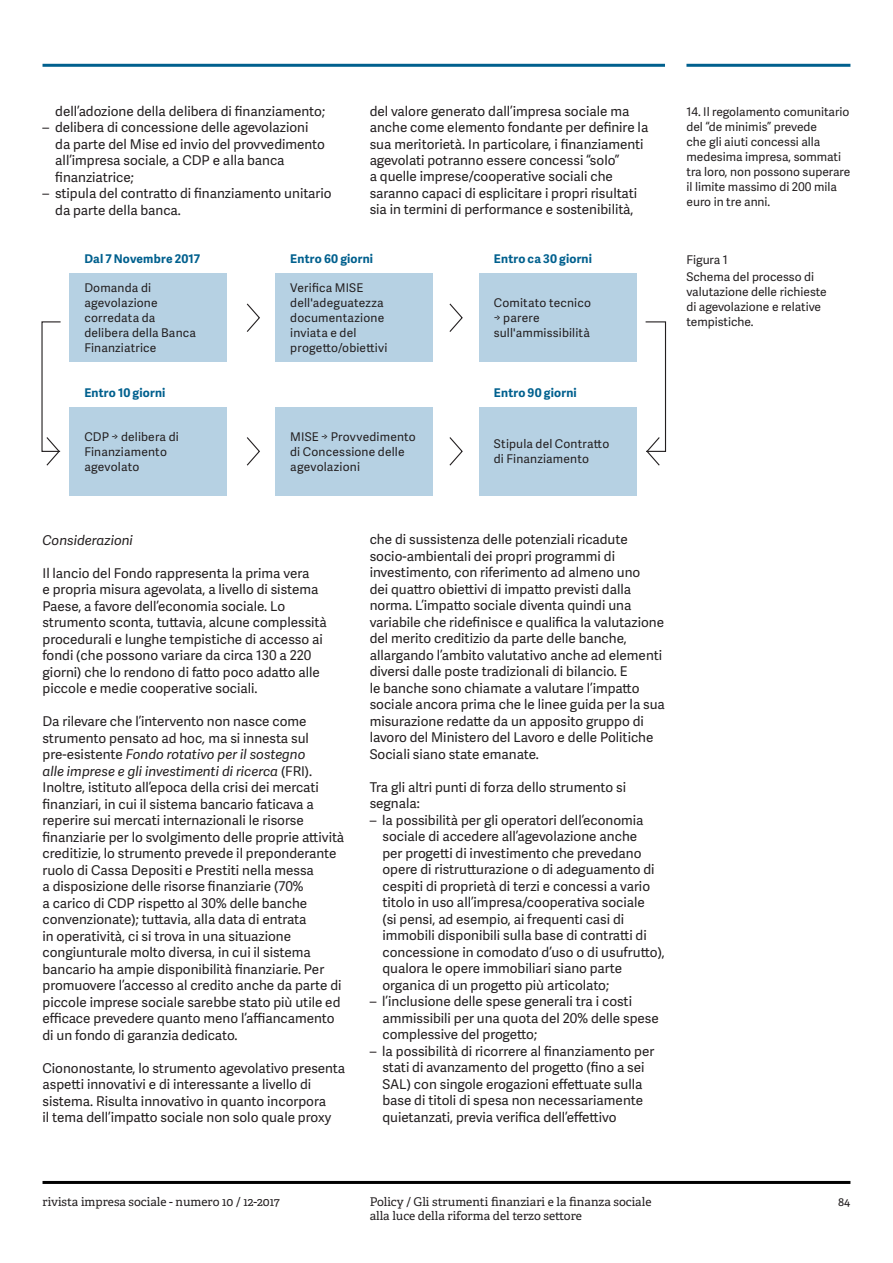
<style>
.page{position:relative;width:893px;height:1263px;background:#fff}
.page>*{position:absolute;margin:0;border:0;box-sizing:border-box;transform-origin:0 0}
.t1{font:13.5px/16.5px "Adelle Sans";color:#231f20}
.t2{font:italic 13.5px "Adelle Sans";color:#231f20}
.t3{font:12px/15px "Adelle Sans";letter-spacing:.01em;color:#231f20}
.t4{font:12px/14.4px "Adelle";color:#231f20}
.t5{font:700 12px "Adelle Sans";letter-spacing:.015em;color:#00608e}
.s1{font-style:italic}
</style>
<div class="page">
<hr style="left:43px;top:1181px;width:807px;height:3px;background:#000">
<hr style="left:43px;top:64px;width:622px;height:3px;background:#00608e">
<div style="left:70px;top:274px;width:157px;height:88px;background:#b6d1e3"></div>
<div style="left:70px;top:407px;width:157px;height:88px;background:#b6d1e3"></div>
<div style="left:276px;top:274px;width:157px;height:88px;background:#b6d1e3"></div>
<div style="left:276px;top:407px;width:157px;height:88px;background:#b6d1e3"></div>
<div style="left:479px;top:274px;width:158px;height:88px;background:#b6d1e3"></div>
<div style="left:479px;top:407px;width:158px;height:88px;background:#b6d1e3"></div>
<svg style="left:246px;top:303px;width:14px;height:29px"></svg>
<svg style="left:246px;top:437px;width:14px;height:29px"></svg>
<svg style="left:449px;top:303px;width:14px;height:29px"></svg>
<svg style="left:449px;top:437px;width:14px;height:29px"></svg>
<svg style="left:645px;top:321px;width:22px;height:145px"></svg>
<svg style="left:41px;top:321px;width:20px;height:145px"></svg>
<hr style="left:686px;top:64px;width:164px;height:3px;background:#00608e">
<p class="t1" style="left:55px;top:102px;width:271px">dell’adozione della delibera di finanziamento;</p>
<p class="t1" style="left:55px;top:119px;width:271px;text-indent:-13px">– delibera di concessione delle agevolazioni da parte del Mise ed invio del provvedimento all’impresa sociale, a CDP e alla banca finanziatrice;</p>
<p class="t1" style="left:55px;top:185px;width:278px;text-indent:-13px">– stipula del contratto di finanziamento unitario da parte della banca.</p>
<p class="t1" style="left:370px;top:102px;width:280px">del valore generato dall’impresa sociale ma anche come elemento fondante per definire la sua meritorietà. In particolare, i finanziamenti agevolati potranno essere concessi “solo”<br>a quelle imprese/cooperative sociali che saranno capaci di esplicitare i propri risultati sia in termini di performance e sostenibilità,</p>
<p class="t5" style="left:84px;top:250px;width:117px">Dal 7 Novembre 2017</p>
<p class="t5" style="left:290px;top:250px;width:84px">Entro 60 giorni</p>
<p class="t5" style="left:494px;top:250px;width:100px">Entro ca 30 giorni</p>
<p class="t3" style="left:84px;top:280px;width:113px">Domanda di agevolazione corredata da delibera della Banca<br>Finanziatrice</p>
<p class="t3" style="left:290px;top:280px;width:99px">Verifica MISE dell'adeguatezza documentazione inviata e del progetto/obiettivi</p>
<p class="t3" style="left:494px;top:295px;width:99px">Comitato tecnico<br>G parere sull'ammissibilità</p>
<p class="t5" style="left:84px;top:383px;width:83px">Entro 10 giorni</p>
<p class="t5" style="left:494px;top:383px;width:84px">Entro 90 giorni</p>
<p class="t3" style="left:84px;top:429px;width:96px">CDP G delibera di<br>Finanziamento agevolato</p>
<p class="t3" style="left:290px;top:429px;width:127px">MISE G Provvedimento di Concessione delle agevolazioni</p>
<p class="t3" style="left:494px;top:436px;width:117px">Stipula del Contratto di Finanziamento</p>
<p class="t3" style="left:686px;top:103px;width:165px">14. Il regolamento comunitario del “de minimis” prevede<br>che gli aiuti concessi alla medesima impresa, sommati tra loro, non possono superare il limite massimo di 200 mila euro in tre anni.</p>
<p class="t3" style="left:686px;top:251px;width:129px;line-height:16.5px">Figura 1<br>Schema del processo di</p>
<p class="t3" style="left:686px;top:283px;width:142px">valutazione delle richieste di agevolazione e relative tempistiche.</p>
<p class="t2" style="left:43px;top:530px;width:92px">Considerazioni</p>
<p class="t1" style="left:43px;top:564px;width:286px">Il lancio del Fondo rappresenta la prima vera<br>e propria misura agevolata, a livello di sistema Paese, a favore dell’economia sociale. Lo strumento sconta, tuttavia, alcune complessità procedurali e lunghe tempistiche di accesso ai fondi (che possono variare da circa 130 a 220 giorni) che lo rendono di fatto poco adatto alle piccole e medie cooperative sociali.</p>
<p class="t1" style="left:43px;top:712px;width:303px">Da rilevare che l’intervento non nasce come strumento pensato ad hoc<span class="s1">,</span> ma si innesta sul pre-esistente <span class="s1">Fondo rotativo per il sostegno<br>alle imprese e gli investimenti di ricerca</span> (FRI).<br>Inoltre, istituto all’epoca della crisi dei mercati finanziari, in cui il sistema bancario faticava a reperire sui mercati internazionali le risorse finanziarie per lo svolgimento delle proprie attività creditizie, lo strumento prevede il preponderante ruolo di Cassa Depositi e Prestiti nella messa<br>a disposizione delle risorse finanziarie (70%<br>a carico di CDP rispetto al 30% delle banche convenzionate); tuttavia, alla data di entrata<br>in operatività, ci si trova in una situazione congiunturale molto diversa, in cui il sistema bancario ha ampie disponibilità finanziarie. Per promuovere l’accesso al credito anche da parte di piccole imprese sociale sarebbe stato più utile ed efficace prevedere quanto meno l’affiancamento di un fondo di garanzia dedicato.</p>
<p class="t1" style="left:43px;top:1059px;width:304px">Ciononostante, lo strumento agevolativo presenta aspetti innovativi e di interessante a livello di sistema. Risulta innovativo in quanto incorpora<br>il tema dell’impatto sociale non solo quale proxy</p>
<p class="t1" style="left:370px;top:531px;width:297px">che di sussistenza delle potenziali ricadute socio-ambientali dei propri programmi di investimento, con riferimento ad almeno uno<br>dei quattro obiettivi di impatto previsti dalla norma. L’impatto sociale diventa quindi una variabile che ridefinisce e qualifica la valutazione del merito creditizio da parte delle banche, allargando l’ambito valutativo anche ad elementi diversi dalle poste tradizionali di bilancio. E<br>le banche sono chiamate a valutare l’impatto sociale ancora prima che le linee guida per la sua misurazione redatte da un apposito gruppo di lavoro del Ministero del Lavoro e delle Politiche Sociali siano state emanate.</p>
<p class="t1" style="left:370px;top:778px;width:258px">Tra gli altri punti di forza dello strumento si segnala:</p>
<p class="t1" style="left:382px;top:811px;width:284px;text-indent:-13px">– la possibilità per gli operatori dell’economia sociale di accedere all’agevolazione anche<br>per progetti di investimento che prevedano opere di ristrutturazione o di adeguamento di cespiti di proprietà di terzi e concessi a vario titolo in uso all’impresa/cooperativa sociale<br>(si pensi, ad esempio, ai frequenti casi di immobili disponibili sulla base di contratti di concessione in comodato d’uso o di usufrutto), qualora le opere immobiliari siano parte organica di un progetto più articolato;</p>
<p class="t1" style="left:382px;top:993px;width:278px;text-indent:-13px">– l’inclusione delle spese generali tra i costi ammissibili per una quota del 20% delle spese complessive del progetto;</p>
<p class="t1" style="left:382px;top:1042px;width:273px;text-indent:-13px">– la possibilità di ricorrere al finanziamento per stati di avanzamento del progetto (fino a sei SAL) con singole erogazioni effettuate sulla base di titoli di spesa non necessariamente quietanzati, previa verifica dell’effettivo</p>
<p class="t4" style="left:43px;top:1194px;width:239px">rivista impresa sociale - numero 10 / 12-2017</p>
<p class="t4" style="left:370px;top:1194px;width:283px">Policy / Gli strumenti finanziari e la finanza sociale alla luce della riforma del terzo settore</p>
<p class="t4" style="left:838px;top:1194px;width:14px">84</p>
</div>
